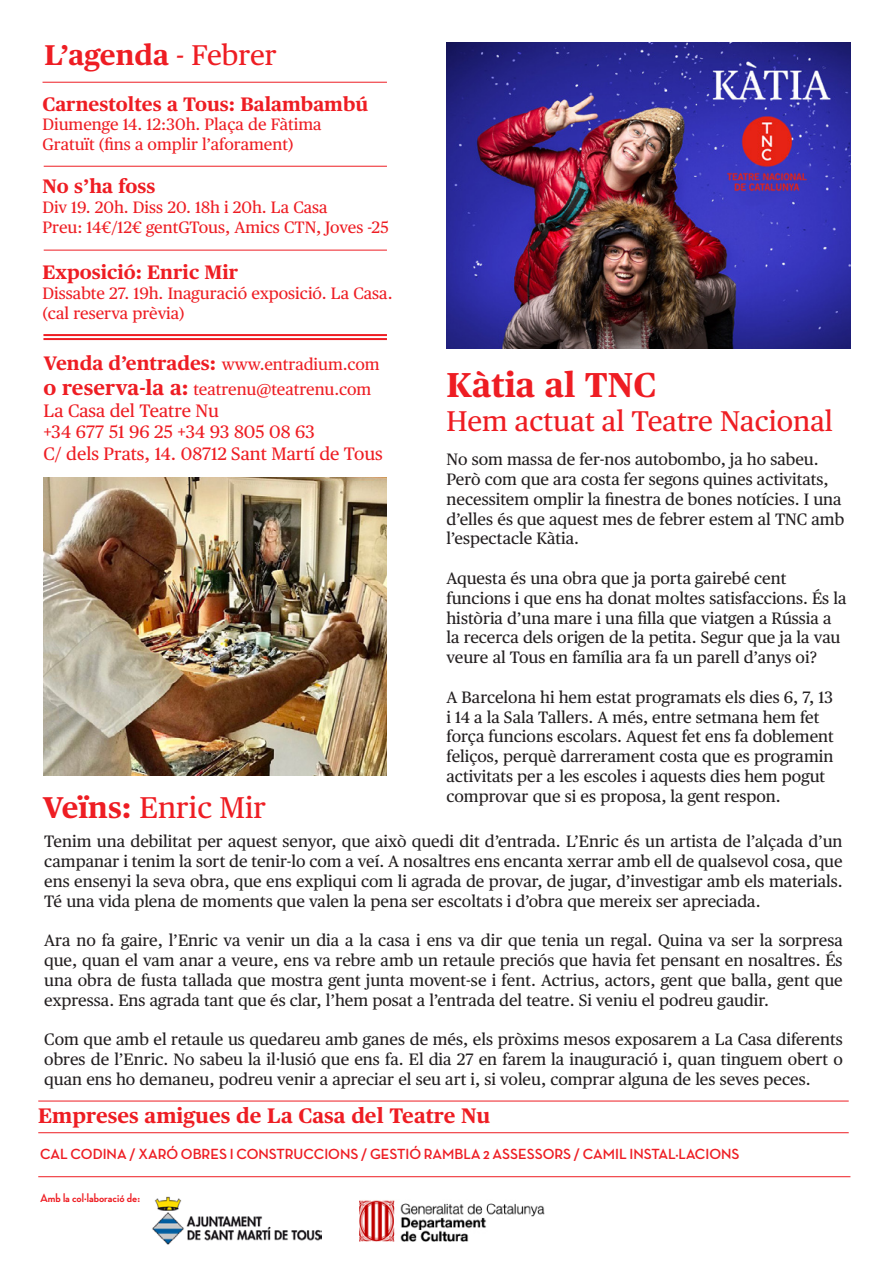
<style>
.page{position:relative;width:893px;height:1263px;background:#fff}
.page>*{position:absolute;margin:0;border:0;box-sizing:border-box;transform-origin:0 0}
.t1{font:700 34.5px "Publico Text";color:#ee1d23}
.t2{font:30px "Publico Text";color:#ee1d23}
.t3{font:28.5px "Publico Text";color:#ee1d23}
.t4{font:700 28.5px "Publico Text";color:#ee1d23}
.t5{font:700 21px "Publico Text";color:#ee1d23}
.t6{font:700 19.5px "Publico Text";color:#ee1d23}
.t7{font:18px "Publico Text";color:#ee1d23}
.t8{font:16.5px/19.8px "Publico Text";color:#231f20;text-align:justify}
.t9{font:16.5px "Publico Text";color:#ee1d23}
.t10{font:700 15px "Neutra Disp";color:#ee1d23}
.t11{font:700 12.3px "Neutra Disp";color:#ee1d23}
.s1{font-weight:400}
.s2{font-weight:700;font-size:19.5px}
.s3{font-weight:700;font-size:21px}
.s4{font-weight:700}
</style>
<div class="page">
<hr style="left:43px;top:82px;width:344px;height:1px;background:#ee1d23">
<hr style="left:38px;top:1101px;width:811px;height:1px;background:#ee1d23">
<hr style="left:38px;top:1132px;width:811px;height:1px;background:#ee1d23">
<hr style="left:38px;top:1176px;width:812px;height:1px;background:#ee1d23">
<hr style="left:44px;top:166px;width:343px;height:1px;background:#ee1d23">
<hr style="left:43px;top:334px;width:344px;height:2px;background:#ee1d23">
<hr style="left:43px;top:338px;width:344px;height:2px;background:#ee1d23">
<img style="left:43px;top:478px;width:344px;height:297px">
<img style="left:152px;top:1196px;width:170px;height:49px">
<img style="left:446px;top:43px;width:404px;height:306px">
<img style="left:359px;top:1200px;width:185px;height:41px">
<hr style="left:44px;top:250px;width:343px;height:1px;background:#ee1d23">
<p class="t4" style="left:45px;top:38px;width:234px">L’agenda <span class="s1">- Febrer</span></p>
<p class="t6" style="left:43px;top:92px;width:327px">Carnestoltes a Tous: Balambambú</p>
<p class="t9" style="left:43px;top:115px;width:281px">Diumenge 14. 12:30h. Plaça de Fàtima</p>
<p class="t9" style="left:43px;top:135px;width:252px">Gratuït (fins a omplir l’aforament)</p>
<p class="t6" style="left:43px;top:175px;width:114px">No s’ha foss</p>
<p class="t9" style="left:43px;top:198px;width:287px">Div 19. 20h. Diss 20. 18h i 20h. La Casa</p>
<p class="t9" style="left:43px;top:217px;width:348px">Preu: 14€/12€ gentGTous, Amics CTN, Joves -25</p>
<p class="t6" style="left:43px;top:260px;width:197px">Exposició: Enric Mir</p>
<p class="t9" style="left:43px;top:283px;width:352px">Dissabte 27. 19h. Inaguració exposició. La Casa.</p>
<p class="t9" style="left:43px;top:303px;width:144px">(cal reserva prèvia)</p>
<p class="t9" style="left:43px;top:354px;width:338px"><span class="s2">Venda d’entrades:</span> www.entradium.com</p>
<p class="t9" style="left:43px;top:379px;width:329px"><span class="s3">o reserva-la a:</span> teatrenu@teatrenu.com</p>
<p class="t7" style="left:43px;top:400px;width:177px">La Casa del Teatre Nu</p>
<p class="t7" style="left:43px;top:421px;width:273px">+34 677 51 96 25 +34 93 805 08 63</p>
<p class="t7" style="left:43px;top:443px;width:341px">C/ dels Prats, 14. 08712 Sant Martí de Tous</p>
<p class="t2" style="left:43px;top:790px;width:225px"><span class="s4">Veïns:</span> Enric Mir</p>
<p class="t1" style="left:446px;top:364px;width:211px">Kàtia al TNC</p>
<p class="t3" style="left:446px;top:404px;width:388px">Hem actuat al Teatre Nacional</p>
<p class="t8" style="left:446px;top:450px;width:399px;text-align:left">No som massa de fer-nos autobombo, ja ho sabeu.<br>Però com que ara costa fer segons quines activitats, necessitem omplir la finestra de bones notícies. I una d’elles és que aquest mes de febrer estem al TNC amb l’espectacle Kàtia.</p>
<p class="t8" style="left:446px;top:568px;width:401px;text-align:left">Aquesta és una obra que ja porta gairebé cent funcions i que ens ha donat moltes satisfaccions. És la història d’una mare i una filla que viatgen a Rússia a la recerca dels origen de la petita. Segur que ja la vau veure al Tous en família ara fa un parell d’anys oi?</p>
<p class="t8" style="left:446px;top:687px;width:389px;text-align:left">A Barcelona hi hem estat programats els dies 6, 7, 13 i 14 a la Sala Tallers. A més, entre setmana hem fet força funcions escolars. Aquest fet ens fa doblement feliços, perquè darrerament costa que es programin activitats per a les escoles i aquests dies hem pogut comprovar que si es proposa, la gent respon.</p>
<p class="t8" style="left:44px;top:832px;width:800px">Tenim una debilitat per aquest senyor, que això quedi dit d’entrada. L’Enric és un artista de l’alçada d’un campanar i tenim la sort de tenir-lo com a veí. A nosaltres ens encanta xerrar amb ell de qualsevol cosa, que ens ensenyi la seva obra, que ens expliqui com li agrada de provar, de jugar, d’investigar amb els materials.<br>Té una vida plena de moments que valen la pena ser escoltats i d’obra que mereix ser apreciada.</p>
<p class="t8" style="left:44px;top:931px;width:800px">Ara no fa gaire, l’Enric va venir un dia a la casa i ens va dir que tenia un regal. Quina va ser la sorpresa que, quan el vam anar a veure, ens va rebre amb un retaule preciós que havia fet pensant en nosaltres. És una obra de fusta tallada que mostra gent junta movent-se i fent. Actrius, actors, gent que balla, gent que expressa. Ens agrada tant que és clar, l’hem posat a l’entrada del teatre. Si veniu el podreu gaudir.</p>
<p class="t8" style="left:44px;top:1030px;width:800px">Com que amb el retaule us quedareu amb ganes de més, els pròxims mesos exposarem a La Casa diferents obres de l’Enric. No sabeu la il·lusió que ens fa. El dia 27 en farem la inauguració i, quan tinguem obert o quan ens ho demaneu, podreu venir a apreciar el seu art i, si voleu, comprar alguna de les seves peces.</p>
<p class="t5" style="left:38px;top:1103px;width:453px">Empreses amigues de La Casa del Teatre Nu</p>
<p class="t10" style="left:40px;top:1145px;width:701px">CAL CODINA / XARÓ OBRES I CONSTRUCCIONS / GESTIÓ RAMBLA 2 ASSESSORS / CAMIL INSTAL·LACIONS</p>
<p class="t11" style="left:40px;top:1191px;width:102px">Amb la col·laboració de:</p>
</div>
